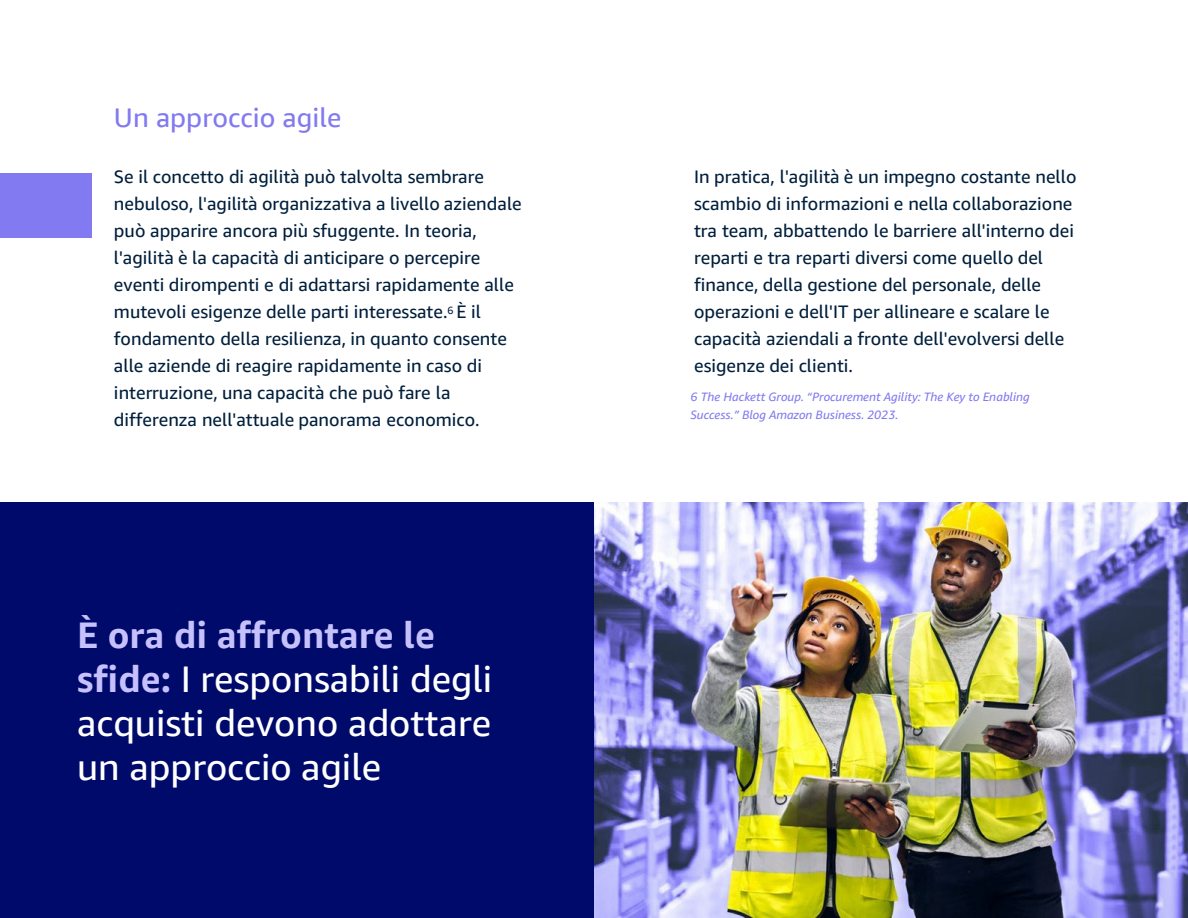
<style>
.page{position:relative;width:1188px;height:918px;background:#fff}
.page>*{position:absolute;margin:0;border:0;box-sizing:border-box;transform-origin:0 0}
.t1{font:36.75px/44.1px "Amazon Ember";color:#fff}
.t2{font:27px "Amazon Ember Display";color:#827af0}
.t3{font:18px/27px "Amazon Ember";color:#001f3c}
.t4{font:italic 12px/18px "Amazon Ember";color:#827af0}
.s1{font-weight:700;color:#c6c0fd}
</style>
<div class="page">
<div style="left:0;top:502px;width:594px;height:416px;background:#000a6b"></div>
<div style="left:0;top:174px;width:91px;height:64px;background:#827af0"></div>
<img style="left:594px;top:502px;width:594px;height:416px">
<p class="t2" style="left:114px;top:101px;width:229px">Un approccio agile</p>
<p class="t3" style="left:114px;top:164px;width:409px">Se il concetto di agilità può talvolta sembrare nebuloso, l'agilità organizzativa a livello aziendale può apparire ancora più sfuggente. In teoria, l'agilità è la capacità di anticipare o percepire eventi dirompenti e di adattarsi rapidamente alle mutevoli esigenze delle parti interessate.<sup>6</sup> È il fondamento della resilienza, in quanto consente alle aziende di reagire rapidamente in caso di interruzione, una capacità che può fare la differenza nell'attuale panorama economico.</p>
<p class="t1" style="left:77px;top:613px;width:417px"><span class="s1">È ora di affrontare le sfide:</span> I responsabili degli acquisti devono adottare un approccio agile</p>
<p class="t3" style="left:694px;top:164px;width:384px">In pratica, l'agilità è un impegno costante nello scambio di informazioni e nella collaborazione tra team, abbattendo le barriere all'interno dei reparti e tra reparti diversi come quello del finance, della gestione del personale, delle operazioni e dell'IT per allineare e scalare le capacità aziendali a fronte dell'evolversi delle esigenze dei clienti.</p>
<p class="t4" style="left:691px;top:388px;width:341px">6 The Hackett Group. “Procurement Agility: The Key to Enabling<br>Success.” Blog Amazon Business. 2023.</p>
</div>
